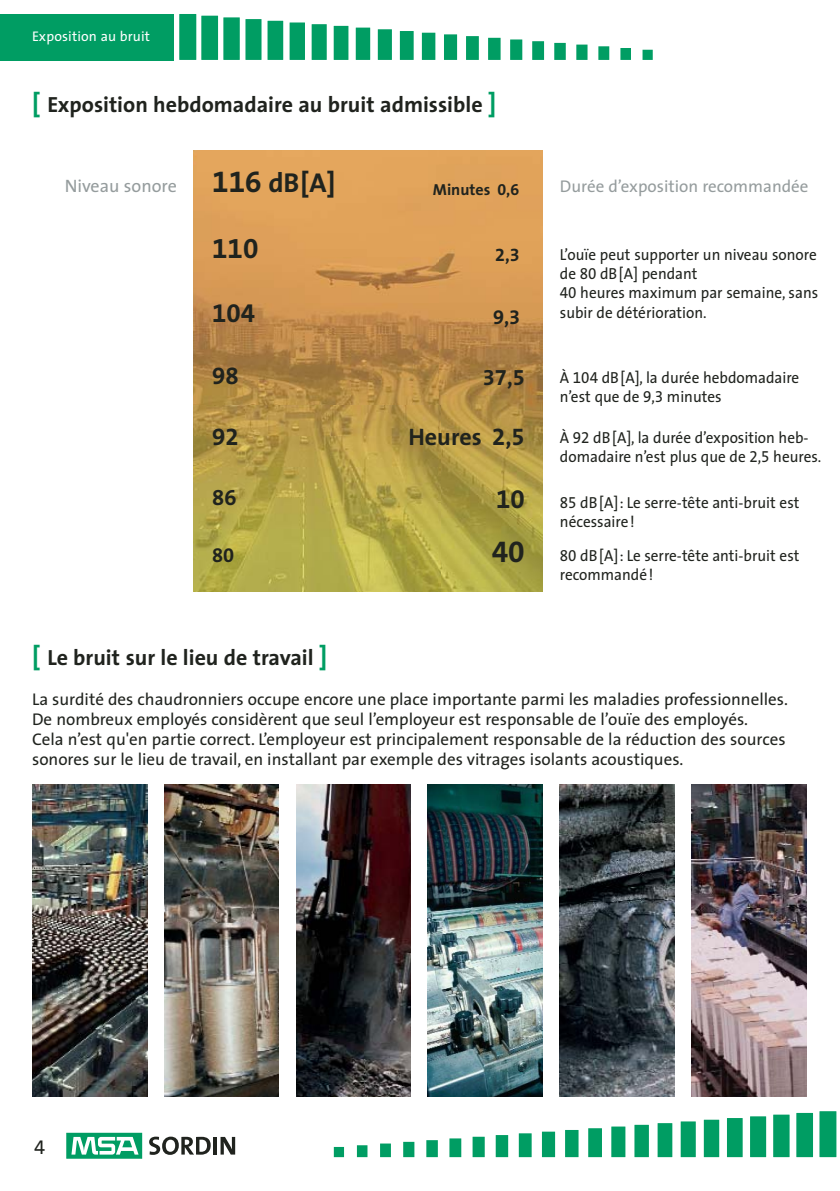
<style>
.page{position:relative;width:840px;height:1191px;background:#fff}
.page>*{position:absolute;margin:0;border:0;box-sizing:border-box;transform-origin:0 0}
.t1{font:30px "The Sans Bold Expert";color:#20231e}
.t2{font:28px "The Sans Bold Expert";color:#20231e}
.t3{font:700 27.4px "The Sans";color:#20231e}
.t4{font:26px "The Sans Bold Expert";color:#20231e}
.t5{font:700 24px "The Sans";color:#20231e}
.t6{font:24px "The Sans Bold Expert";color:#20231e}
.t7{font:700 22px "The Sans Spezial";color:#20231e}
.t8{font:22px "The Sans Bold Expert";color:#20231e}
.t9{font:20px "The Sans Bold Expert";color:#20231e}
.t10{font:20px "The Sans Spezial";color:#20231e}
.t11{font:18px "The Sans Spezial";color:#959c9d}
.t12{font:18px "The Sans Bold Expert";color:#20231e}
.t13{font:17px/20px "The Sans Spezial";color:#20231e}
.t14{font:17px "The Sans Spezial";color:#959c9d}
.t15{font:16px/19.2px "The Sans Spezial";color:#20231e;scale:.95 1}
.t16{font:700 16px "The Sans";color:#20231e}
.t17{font:14px "The Sans Spezial";letter-spacing:.01em;color:#fff}
.s1{font-size:26px;color:#009d63}
.s2{font-family:"The Sans Bold Expert";font-weight:400;font-size:30px}
.s3{font-family:"The Sans Bold Expert";font-weight:400}
</style>
<div class="page">
<div style="left:819px;top:1111px;width:16px;height:46px;background:#009d63"></div>
<svg style="left:796px;top:1113px;width:16px;height:44px"></svg>
<svg style="left:773px;top:1114px;width:16px;height:43px"></svg>
<svg style="left:750px;top:1116px;width:15px;height:41px"></svg>
<svg style="left:727px;top:1118px;width:15px;height:39px"></svg>
<svg style="left:703px;top:1119px;width:15px;height:38px"></svg>
<svg style="left:680px;top:1121px;width:15px;height:36px"></svg>
<svg style="left:657px;top:1123px;width:15px;height:34px"></svg>
<svg style="left:634px;top:1124px;width:14px;height:33px"></svg>
<svg style="left:611px;top:1126px;width:14px;height:31px"></svg>
<svg style="left:588px;top:1128px;width:13px;height:29px"></svg>
<svg style="left:565px;top:1130px;width:13px;height:27px"></svg>
<svg style="left:541px;top:1131px;width:13px;height:26px"></svg>
<svg style="left:518px;top:1133px;width:13px;height:24px"></svg>
<svg style="left:495px;top:1135px;width:13px;height:22px"></svg>
<svg style="left:472px;top:1136px;width:12px;height:21px"></svg>
<svg style="left:449px;top:1138px;width:12px;height:19px"></svg>
<svg style="left:426px;top:1140px;width:11px;height:17px"></svg>
<svg style="left:403px;top:1141px;width:11px;height:16px"></svg>
<svg style="left:380px;top:1143px;width:10px;height:14px"></svg>
<svg style="left:357px;top:1145px;width:10px;height:12px"></svg>
<div style="left:333px;top:1147px;width:11px;height:10px;background:#009d63"></div>
<div style="left:67px;top:1133px;width:75px;height:25px;background:#009d63"></div>
<svg style="left:71px;top:1136px;width:67px;height:18px"></svg>
<svg style="left:149px;top:1136px;width:61px;height:18px"></svg>
<hr style="left:213px;top:1136px;width:4px;height:18px;background:#20231e">
<svg style="left:220px;top:1136px;width:15px;height:18px"></svg>
<svg style="left:179px;top:14px;width:473px;height:46px"></svg>
<div style="left:0;top:14px;width:174px;height:46px;background:#009d63"></div>
<img style="left:193px;top:151px;width:349px;height:440px">
<img style="left:32px;top:784px;width:115px;height:312px">
<img style="left:164px;top:784px;width:115px;height:312px">
<img style="left:296px;top:784px;width:114px;height:312px">
<img style="left:428px;top:784px;width:114px;height:312px">
<img style="left:559px;top:784px;width:115px;height:312px">
<img style="left:691px;top:784px;width:115px;height:312px">
<p class="t17" style="left:32px;top:31px;width:119px">Exposition au bruit</p>
<p class="t7" style="left:32px;top:96px;width:465px"><span class="s1">[</span> Exposition hebdomadaire au bruit admissible <span class="s1">]</span></p>
<h3 class="t3" style="left:212px;top:173px;width:125px"><span class="s2">116</span> dB[A]</h3>
<p class="t11" style="left:65px;top:180px;width:113px">Niveau sonore</p>
<p class="t14" style="left:559px;top:179px;width:250px">Durée d’exposition recommandée</p>
<p class="t16" style="left:432px;top:183px;width:88px">Minutes <span class="s3">0,6</span></p>
<h2 class="t2" style="left:212px;top:232px;width:48px">110</h2>
<h3 class="t4" style="left:212px;top:298px;width:44px">104</h3>
<h3 class="t6" style="left:212px;top:362px;width:28px">98</h3>
<h3 class="t6" style="left:212px;top:423px;width:28px">92</h3>
<p class="t8" style="left:212px;top:484px;width:26px">86</p>
<p class="t9" style="left:212px;top:543px;width:23px">80</p>
<p class="t12" style="left:495px;top:244px;width:26px">2,3</p>
<p class="t9" style="left:493px;top:305px;width:29px">9,3</p>
<p class="t8" style="left:482px;top:364px;width:43px">37,5</p>
<h3 class="t5" style="left:408px;top:428px;width:118px">Heures <span class="s3">2,5</span></h3>
<h3 class="t4" style="left:496px;top:484px;width:30px">10</h3>
<h1 class="t1" style="left:491px;top:534px;width:35px">40</h1>
<p class="t15" style="left:559px;top:246px;width:273px">L’ouïe peut supporter un niveau sonore de 80 dB[A] pendant<br>40 heures maximum par semaine, sans subir de détérioration.</p>
<p class="t15" style="left:559px;top:370px;width:253px">À 104 dB[A], la durée hebdomadaire n’est que de 9,3 minutes</p>
<p class="t15" style="left:559px;top:429px;width:276px">À 92 dB[A], la durée d’exposition heb&shy;domadaire n’est plus que de 2,5 heures.</p>
<p class="t15" style="left:559px;top:494px;width:253px">85 dB[A]: Le serre-tête anti-bruit est nécessaire !</p>
<p class="t15" style="left:559px;top:547px;width:253px">80 dB[A]: Le serre-tête anti-bruit est recommandé!</p>
<p class="t7" style="left:32px;top:649px;width:297px"><span class="s1">[</span> Le bruit sur le lieu de travail <span class="s1">]</span></p>
<p class="t13" style="left:32px;top:690px;width:757px">La surdité des chaudronniers occupe encore une place importante parmi les maladies professionnelles.<br>De nombreux employés considèrent que seul l’employeur est responsable de l’ouïe des employés.<br>Cela n’est qu'en partie correct. L’employeur est principalement responsable de la réduction des sources sonores sur le lieu de travail, en installant par exemple des vitrages isolants acoustiques.</p>
<p class="t10" style="left:34px;top:1139px;width:12px">4</p>
</div>
